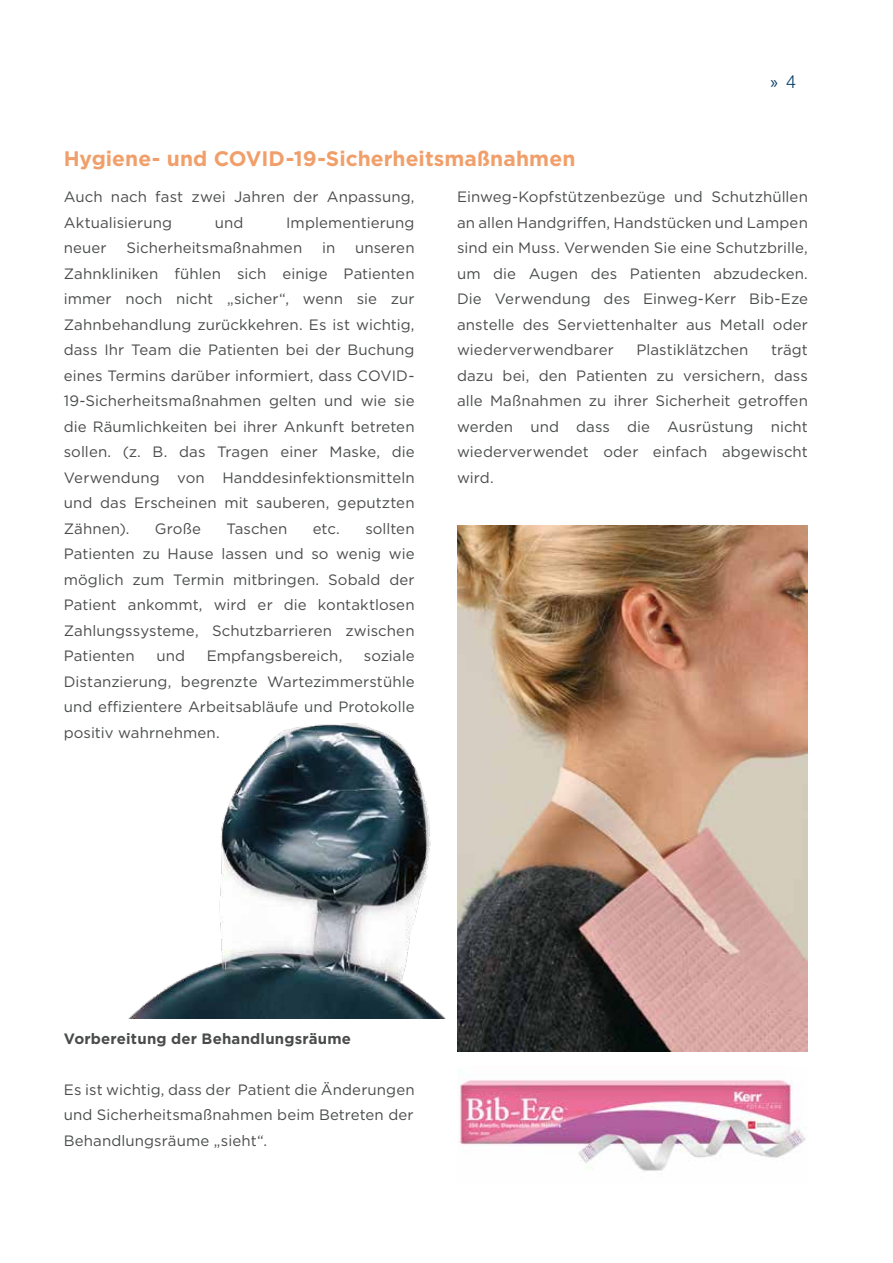
<style>
.page{position:relative;width:893px;height:1263px;background:#fff}
.page>*{position:absolute;margin:0;border:0;box-sizing:border-box;transform-origin:0 0}
.t1{font:700 21px "Gotham";letter-spacing:.005em;color:#f19f6a}
.t2{font:18px "Myriad Pro";color:#003a67}
.t3{font:15px/25.5px "Gotham";letter-spacing:.005em;color:#4a4c4b;text-align:justify}
.t4{font:700 15px "Gotham";letter-spacing:.015em;color:#4a4c4b}
.s1{font-family:"Helvetica Neue LT Std";font-weight:300}
</style>
<div class="page">
<img style="left:129px;top:723px;width:316px;height:295px">
<img style="left:457px;top:525px;width:351px;height:526px">
<img style="left:457px;top:1080px;width:349px;height:92px">
<h1 class="t1" style="left:64px;top:144px;width:513px">Hygiene- und COVID-19-Sicherheitsmaßnahmen</h1>
<p class="t2" style="left:770px;top:72px;width:27px">» <span class="s1">4</span></p>
<p class="t3" style="left:64px;top:184px;width:352px">Auch nach fast zwei Jahren der Anpassung,<br>Aktualisierung</p>
<p class="t3" style="left:215px;top:209px;width:30px">und</p>
<p class="t3" style="left:286px;top:209px;width:130px">Implementierung</p>
<p class="t3" style="left:64px;top:235px;width:44px">neuer</p>
<p class="t3" style="left:127px;top:235px;width:177px">Sicherheitsmaßnahmen</p>
<p class="t3" style="left:322px;top:235px;width:15px">in</p>
<p class="t3" style="left:64px;top:235px;width:352px;text-indent:291px">unseren Zahnkliniken fühlen sich einige Patienten immer noch nicht „sicher“, wenn sie zur Zahnbehandlung zurückkehren. Es ist wichtig, dass Ihr Team die Patienten bei der Buchung eines Termins darüber informiert, dass COVID-19-Sicherheitsmaßnahmen gelten und wie sie die Räumlichkeiten bei ihrer Ankunft betreten sollen. (z. B. das Tragen einer Maske, die Verwendung von Handdesinfektionsmitteln und das Erscheinen mit sauberen, geputzten Zähnen).</p>
<p class="t3" style="left:155px;top:515px;width:48px">Große</p>
<p class="t3" style="left:226px;top:515px;width:62px">Taschen</p>
<p class="t3" style="left:313px;top:515px;width:29px">etc.</p>
<p class="t3" style="left:64px;top:515px;width:352px;text-indent:302px">sollten Patienten zu Hause lassen und so wenig wie möglich zum Termin mitbringen. Sobald der Patient ankommt, wird er die kontaktlosen Zahlungssysteme, Schutzbarrieren zwischen Patienten</p>
<p class="t3" style="left:156px;top:643px;width:30px">und</p>
<p class="t3" style="left:207px;top:643px;width:137px">Empfangsbereich,</p>
<p class="t3" style="left:64px;top:643px;width:352px;text-indent:300px">soziale Distanzierung, begrenzte Wartezimmerstühle und effizientere Arbeitsabläufe und Protokolle positiv wahrnehmen.</p>
<p class="t3" style="left:457px;top:184px;width:352px">Einweg-Kopfstützenbezüge und Schutzhüllen an allen Handgriffen, Handstücken und Lampen sind ein Muss. Verwenden Sie eine Schutzbrille, um die Augen des Patienten abzudecken.<br>Die Verwendung des Einweg-Kerr Bib-Eze anstelle des Serviettenhalter aus Metall oder wiederverwendbarer</p>
<p class="t3" style="left:636px;top:337px;width:114px">Plastiklätzchen</p>
<p class="t3" style="left:457px;top:337px;width:352px;text-indent:314px">trägt dazu bei, den Patienten zu versichern, dass alle Maßnahmen zu ihrer Sicherheit getroffen werden und dass die Ausrüstung nicht wiederverwendet oder einfach abgewischt wird.</p>
<p class="t4" style="left:64px;top:1028px;width:289px">Vorbereitung der Behandlungsräume</p>
<p class="t3" style="left:64px;top:1076px;width:352px">Es ist wichtig, dass der Patient die Änderungen und Sicherheitsmaßnahmen beim Betreten der Behandlungsräume „sieht“.</p>
</div>
